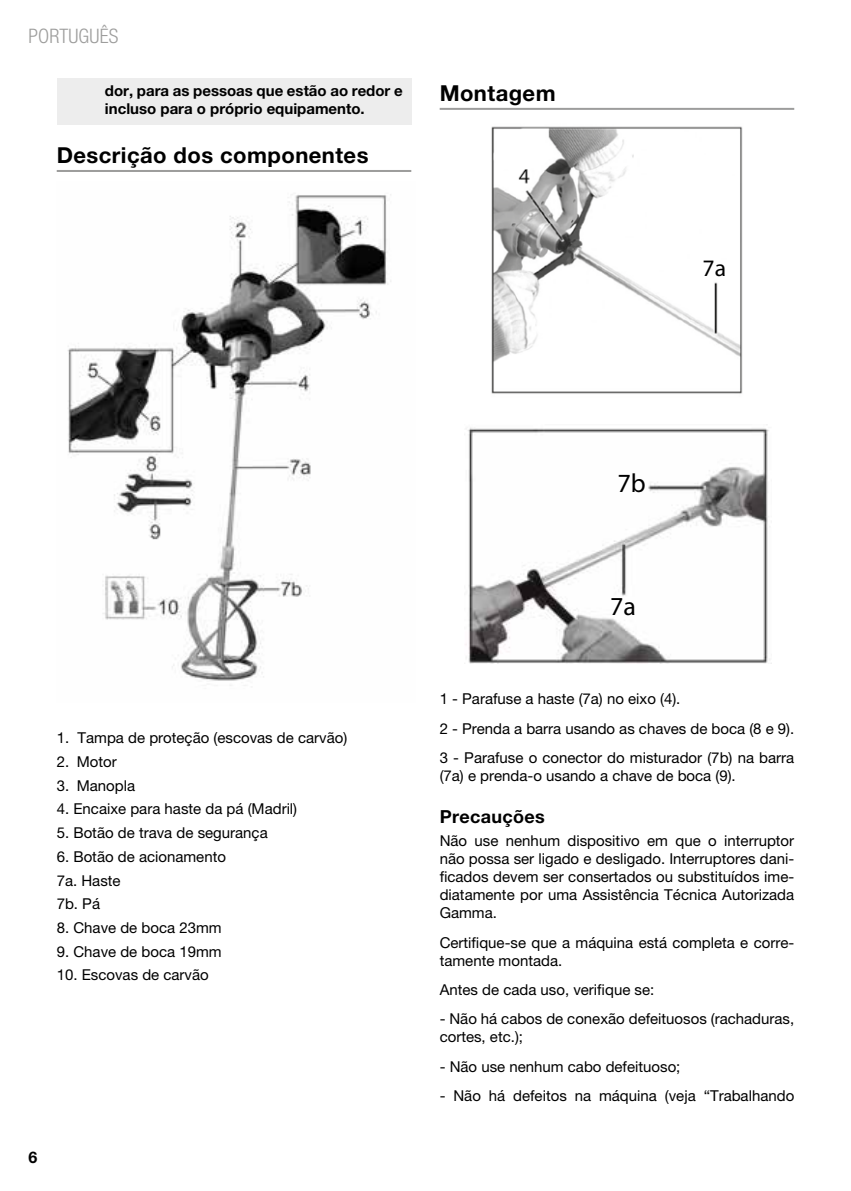
<style>
.page{position:relative;width:851px;height:1191px;background:#fff}
.page>*{position:absolute;margin:0;border:0;box-sizing:border-box;transform-origin:0 0}
.t1{font:26.2px "Myriad Pro";color:#000}
.t2{font:26px "Myriad Pro";color:#000}
.t3{font:23.6px "Myriad Pro";color:#000}
.t4{font:700 22px "Helvetica Neue LT Pro";letter-spacing:.02em;color:#000}
.t5{font:300 condensed 20px "Helvetica Neue LT Pro";letter-spacing:.01em;color:#9d9d9c}
.t6{font:700 18px "Helvetica Neue LT Pro";letter-spacing:.02em;color:#000}
.t7{font:700 16px "Helvetica Neue LT Pro";color:#000}
.t8{font:15px/18px "Helvetica Neue LT Pro";color:#000}
.t9{font:700 15px/18px "Helvetica Neue LT Pro";color:#000}
</style>
<div class="page">
<hr style="left:439px;top:108px;width:355px;height:2px;background:#9d9d9c">
<img style="left:491px;top:126px;width:252px;height:268px">
<img style="left:465px;top:424px;width:304px;height:239px">
<div style="left:57px;top:78px;width:354px;height:47px;background:#ededed"></div>
<hr style="left:57px;top:170px;width:354px;height:2px;background:#9d9d9c">
<img style="left:67px;top:194px;width:324px;height:492px">
<h3 class="t5" style="left:28px;top:24px;width:92px">PORTUGUÊS</h3>
<p class="t9" style="left:105px;top:81px;width:299px">dor, para as pessoas que estão ao redor e incluso para o próprio equipamento.</p>
<h3 class="t4" style="left:57px;top:141px;width:313px">Descrição dos componentes</h3>
<h3 class="t4" style="left:439px;top:79px;width:117px">Montagem</h3>
<h3 class="t3" style="left:702px;top:254px;width:25px">7a</h3>
<p class="t8" style="left:57px;top:729px;width:292px">1. Tampa de proteção (escovas de carvão)</p>
<p class="t8" style="left:57px;top:752px;width:61px">2. Motor</p>
<p class="t8" style="left:57px;top:776px;width:80px">3. Manopla</p>
<p class="t8" style="left:57px;top:800px;width:242px">4. Encaixe para haste da pá (Madril)</p>
<p class="t8" style="left:57px;top:823px;width:212px">5. Botão de trava de segurança</p>
<p class="t8" style="left:57px;top:844px;width:171px;line-height:23.6px">6. Botão de acionamento<br>7a. Haste<br>7b. Pá</p>
<p class="t8" style="left:57px;top:918px;width:166px">8. Chave de boca 23mm</p>
<p class="t8" style="left:57px;top:942px;width:166px">9. Chave de boca 19mm</p>
<p class="t8" style="left:57px;top:965px;width:153px">10. Escovas de carvão</p>
<p class="t7" style="left:28px;top:1147px;width:10px">6</p>
<h1 class="t1" style="left:617px;top:467px;width:30px">7b</h1>
<h2 class="t2" style="left:610px;top:590px;width:27px">7a</h2>
<p class="t8" style="left:439px;top:684px;width:356px;line-height:29.4px">1 - Parafuse a haste (7a) no eixo (4).<br>2 - Prenda a barra usando as chaves de boca (8 e 9).<br>3 - Parafuse o conector do misturador (7b) na barra</p>
<p class="t8" style="left:439px;top:766px;width:297px">(7a) e prenda-o usando a chave de boca (9).</p>
<p class="t6" style="left:439px;top:805px;width:107px">Precauções</p>
<p class="t8" style="left:439px;top:831px;width:356px;text-align:justify">Não use nenhum dispositivo em que o interruptor não possa ser ligado e desligado. Interruptores dani&shy;ficados devem ser consertados ou substituídos ime&shy;diatamente por uma Assistência Técnica Autorizada Gamma.</p>
<p class="t8" style="left:439px;top:933px;width:356px">Certifique-se que a máquina está completa e corre&shy;tamente montada.</p>
<p class="t8" style="left:439px;top:980px;width:216px">Antes de cada uso, verifique se:</p>
<p class="t8" style="left:439px;top:1009px;width:356px">- Não há cabos de conexão defeituosos (rachaduras, cortes, etc.);</p>
<p class="t8" style="left:439px;top:1057px;width:242px">- Não use nenhum cabo defeituoso;</p>
<p class="t8" style="left:439px;top:1086px;width:356px">- Não há defeitos na máquina (veja “Trabalhando</p>
</div>
